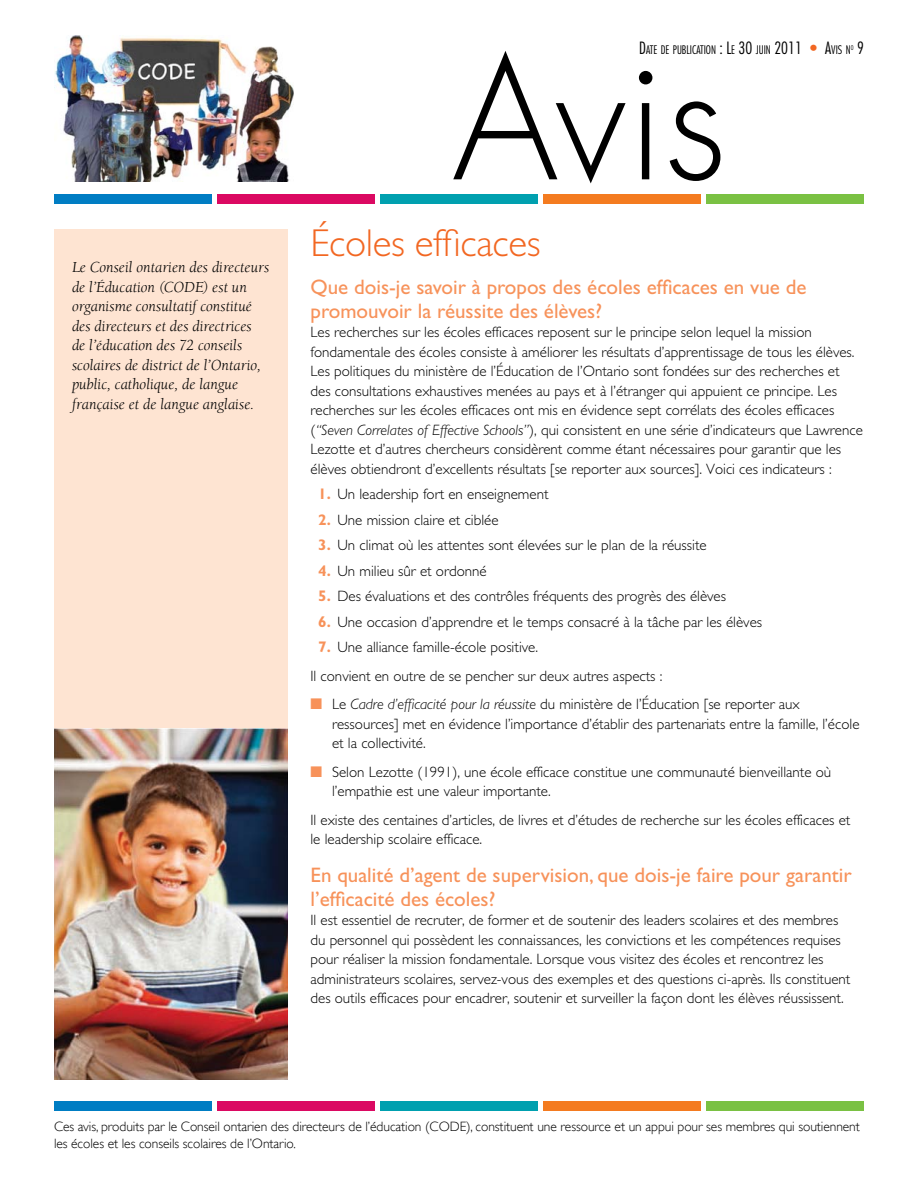
<style>
.page{position:relative;width:918px;height:1188px;background:#fff}
.page>*{position:absolute;margin:0;border:0;box-sizing:border-box;transform-origin:0 0}
.t1{font:300 165px "Futura Std";color:#000}
.t2{font:300 39px "Gill Sans Std";letter-spacing:-.01em;color:#f26722}
.t3{font:21px/24px "Gill Sans Std";color:#f7925a}
.t4{font:300 condensed 16.5px "Futura Std";color:#000}
.t5{font:italic 15.75px/19.5px "Berkeley Std";color:#000}
.t6{font:300 15px/19.5px "Gill Sans Std";color:#000}
.t7{font:300 13.5px/16.5px "Gill Sans";letter-spacing:-.005em;color:#000}
.t8{font:300 condensed 11.55px "Futura Std";color:#000}
.s1{font-size:16.5px}
.s2{font-size:16.5px;color:#f26722}
.s3{font-style:italic}
.s4{font-weight:700;font-size:15.3px;color:#f7925a}
.s5{color:#f7925a}
</style>
<div class="page">
<div style="left:54px;top:194px;width:157px;height:10px;background:#007dc3"></div>
<div style="left:217px;top:194px;width:157px;height:10px;background:#db0962"></div>
<div style="left:380px;top:194px;width:158px;height:10px;background:#00a0af"></div>
<div style="left:544px;top:194px;width:157px;height:10px;background:#f47b20"></div>
<div style="left:707px;top:194px;width:157px;height:10px;background:#7ac143"></div>
<div style="left:54px;top:1102px;width:157px;height:9px;background:#007dc3"></div>
<div style="left:217px;top:1102px;width:157px;height:9px;background:#db0962"></div>
<div style="left:380px;top:1102px;width:158px;height:9px;background:#00a0af"></div>
<div style="left:544px;top:1102px;width:157px;height:9px;background:#f47b20"></div>
<div style="left:707px;top:1102px;width:157px;height:9px;background:#7ac143"></div>
<img style="left:54px;top:35px;width:240px;height:147px">
<div style="left:54px;top:230px;width:234px;height:850px;background:#fee4d2"></div>
<img style="left:54px;top:728px;width:234px;height:352px">
<p class="t5" style="left:72px;top:258px;width:199px">Le Conseil ontarien des directeurs de l’Éducation (CODE) est un organisme consultatif constitué des directeurs et des directrices<br>de l’éducation des 72 conseils scolaires de district de l’Ontario, public, catholique, de langue française et de langue anglaise.</p>
<p class="t8" style="left:639px;top:43px;width:216px"><span class="s1">D</span>ATE DE PUBLICATION <span class="s1">: L</span>E <span class="s1">30</span> JUIN <span class="s1">2011</span> <span class="s2">•</span> <span class="s1">A</span>VIS N<sup>O</sup></p>
<p class="t4" style="left:857px;top:38px;width:8px">9</p>
<h1 class="t1" style="left:452px;top:19px;width:276px">Avis</h1>
<h2 class="t2" style="left:310px;top:221px;width:232px">Écoles efficaces</h2>
<h3 class="t3" style="left:310px;top:275px;width:498px">Que dois-je savoir à propos des écoles efficaces en vue de promouvoir la réussite des élèves?</h3>
<p class="t6" style="left:310px;top:322px;width:554px">Les recherches sur les écoles efficaces reposent sur le principe selon lequel la mission fondamentale des écoles consiste à améliorer les résultats d’apprentissage de tous les élèves.<br>Les politiques du ministère de l’Éducation de l’Ontario sont fondées sur des recherches et des consultations exhaustives menées au pays et à l’étranger qui appuient ce principe. Les recherches sur les écoles efficaces ont mis en évidence sept corrélats des écoles efficaces (<span class="s3">“Seven Correlates of Effective Schools”</span>), qui consistent en une série d’indicateurs que Lawrence Lezotte et d’autres chercheurs considèrent comme étant nécessaires pour garantir que les élèves obtiendront d’excellents résultats [se reporter aux sources]. Voici ces indicateurs :</p>
<p class="t6" style="left:318px;top:484px;width:232px"><span class="s4">1.</span> Un leadership fort en enseignement</p>
<p class="t6" style="left:318px;top:510px;width:182px"><span class="s4">2.</span> Une mission claire et ciblée</p>
<p class="t6" style="left:318px;top:535px;width:390px"><span class="s4">3.</span> Un climat où les attentes sont élevées sur le plan de la réussite</p>
<p class="t6" style="left:318px;top:561px;width:170px"><span class="s4">4.</span> Un milieu sûr et ordonné</p>
<p class="t6" style="left:318px;top:586px;width:409px"><span class="s4">5.</span> Des évaluations et des contrôles fréquents des progrès des élèves</p>
<p class="t6" style="left:318px;top:612px;width:445px"><span class="s4">6.</span> Une occasion d’apprendre et le temps consacré à la tâche par les élèves</p>
<p class="t6" style="left:310px;top:633px;width:353px;line-height:28.5px;text-indent:8px"><span class="s4">7.</span> Une alliance famille-école positive.<br>Il convient en outre de se pencher sur deux autres aspects :</p>
<p class="t6" style="left:332px;top:694px;width:529px;text-indent:-22px"><span class="s5">■</span> Le <span class="s3">Cadre d’efficacité pour la réussite</span> du ministère de l’Éducation [se reporter aux ressources] met en évidence l’importance d’établir des partenariats entre la famille, l’école et la collectivité.</p>
<p class="t6" style="left:332px;top:762px;width:501px;text-indent:-22px"><span class="s5">■</span> Selon Lezotte (1991), une école efficace constitue une communauté bienveillante où l’empathie est une valeur importante.</p>
<p class="t6" style="left:310px;top:810px;width:541px">Il existe des centaines d’articles, de livres et d’études de recherche sur les écoles efficaces et le leadership scolaire efficace.</p>
<h3 class="t3" style="left:310px;top:863px;width:543px">En qualité d’agent de supervision, que dois-je faire pour garantir l’efficacité des écoles?</h3>
<p class="t6" style="left:310px;top:910px;width:541px">Il est essentiel de recruter, de former et de soutenir des leaders scolaires et des membres du personnel qui possèdent les connaissances, les convictions et les compétences requises pour réaliser la mission fondamentale. Lorsque vous visitez des écoles et rencontrez les administrateurs scolaires, servez-vous des exemples et des questions ci-après. Ils constituent des outils efficaces pour encadrer, soutenir et surveiller la façon dont les élèves réussissent.</p>
<p class="t7" style="left:54px;top:1118px;width:807px">Ces avis, produits par le Conseil ontarien des directeurs de l’éducation (CODE), constituent une ressource et un appui pour ses membres qui soutiennent les écoles et les conseils scolaires de l’Ontario.</p>
</div>
